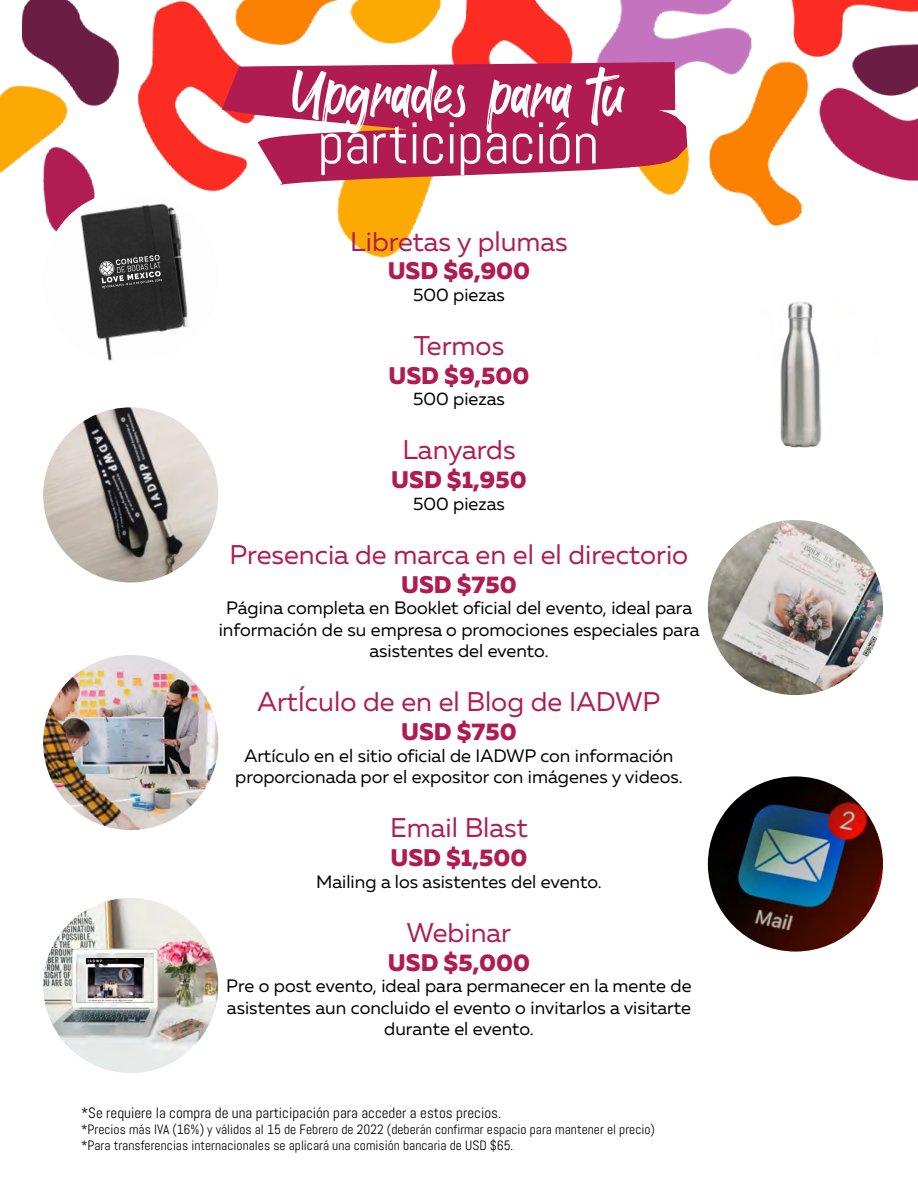
<style>
.page{position:relative;width:918px;height:1188px;background:#fff}
.page>*{position:absolute;margin:0;border:0;box-sizing:border-box;transform-origin:0 0}
.t1{font:58.5px "Red Rock";letter-spacing:-.005em;color:#fff}
.t2{font:58.5px "Abel";letter-spacing:-.015em;color:#fff}
.t3{font:27px "Muller";color:#b01c52}
.t4{font:800 24px "Muller";color:#b01c52}
.t5{font:18px/21.6px "Muller";color:#000;text-align:center}
.t6{font:15px "Abel";color:#000}
.t7{font:13.5px/16.2px "Abel";color:#000}
</style>
<div class="page">
<img style="left:0;top:0;width:918px;height:258px">
<img style="left:780px;top:302px;width:42px;height:146px">
<img style="left:43px;top:407px;width:175px;height:176px;border-radius:88px">
<img style="left:708px;top:520px;width:175px;height:175px;border-radius:88px">
<img style="left:43px;top:655px;width:175px;height:175px;border-radius:88px">
<img style="left:708px;top:776px;width:175px;height:176px;border-radius:88px">
<img style="left:43px;top:898px;width:175px;height:175px;border-radius:88px">
<img style="left:43px;top:194px;width:175px;height:167px">
<svg style="left:99px;top:255px;width:63px;height:33px;background:#5b5b5b"></svg>
<svg style="left:181px;top:38px;width:572px;height:192px"></svg>
<img style="left:87px;top:958px;width:57px;height:44px">
<h1 class="t1" style="left:292px;top:50px;width:334px">Upgrades para tu</h1>
<h1 class="t2" style="left:318px;top:106px;width:283px">participación</h1>
<h2 class="t3" style="left:350px;top:225px;width:219px">Libretas y plumas</h2>
<h3 class="t4" style="left:388px;top:256px;width:144px">USD $6,900</h3>
<p class="t5" style="left:413px;top:284px;width:93px">500 piezas</p>
<h2 class="t3" style="left:414px;top:329px;width:92px">Termos</h2>
<h3 class="t4" style="left:388px;top:360px;width:143px">USD $9,500</h3>
<p class="t5" style="left:413px;top:388px;width:93px">500 piezas</p>
<h2 class="t3" style="left:402px;top:433px;width:115px">Lanyards</h2>
<h3 class="t4" style="left:391px;top:465px;width:137px">USD $1,950</h3>
<p class="t5" style="left:413px;top:492px;width:93px">500 piezas</p>
<h2 class="t3" style="left:230px;top:538px;width:460px">Presencia de marca en el el directorio</h2>
<h3 class="t4" style="left:401px;top:569px;width:117px">USD $750</h3>
<p class="t5" style="left:219px;top:597px;width:482px">Página completa en Booklet oficial del evento, ideal para información de su empresa o promociones especiales para asistentes del evento.</p>
<h2 class="t3" style="left:258px;top:685px;width:404px">ArtÍculo de en el Blog de IADWP</h2>
<h3 class="t4" style="left:401px;top:717px;width:117px">USD $750</h3>
<p class="t5" style="left:235px;top:744px;width:449px">Artículo en el sitio oficial de IADWP con información proporcionada por el expositor con imágenes y videos.</p>
<h2 class="t3" style="left:390px;top:811px;width:139px">Email Blast</h2>
<h3 class="t4" style="left:390px;top:843px;width:139px">USD $1,500</h3>
<p class="t5" style="left:316px;top:870px;width:287px">Mailing a los asistentes del evento.</p>
<h2 class="t3" style="left:407px;top:916px;width:106px">Webinar</h2>
<h3 class="t4" style="left:388px;top:947px;width:144px">USD $5,000</h3>
<p class="t5" style="left:226px;top:975px;width:467px">Pre o post evento, ideal para permanecer en la mente de asistentes aun concluido el evento o invitarlos a visitarte durante el evento.</p>
<p class="t6" style="left:81px;top:1103px;width:422px">*Se requiere la compra de una participación para acceder a estos precios.</p>
<p class="t7" style="left:81px;top:1121px;width:576px">*Precios más IVA (16%) y válidos al 15 de Febrero de 2022 (deberán confirmar espacio para mantener el precio) *Para transferencias internacionales se aplicará una comisión bancaria de USD $65.</p>
</div>
